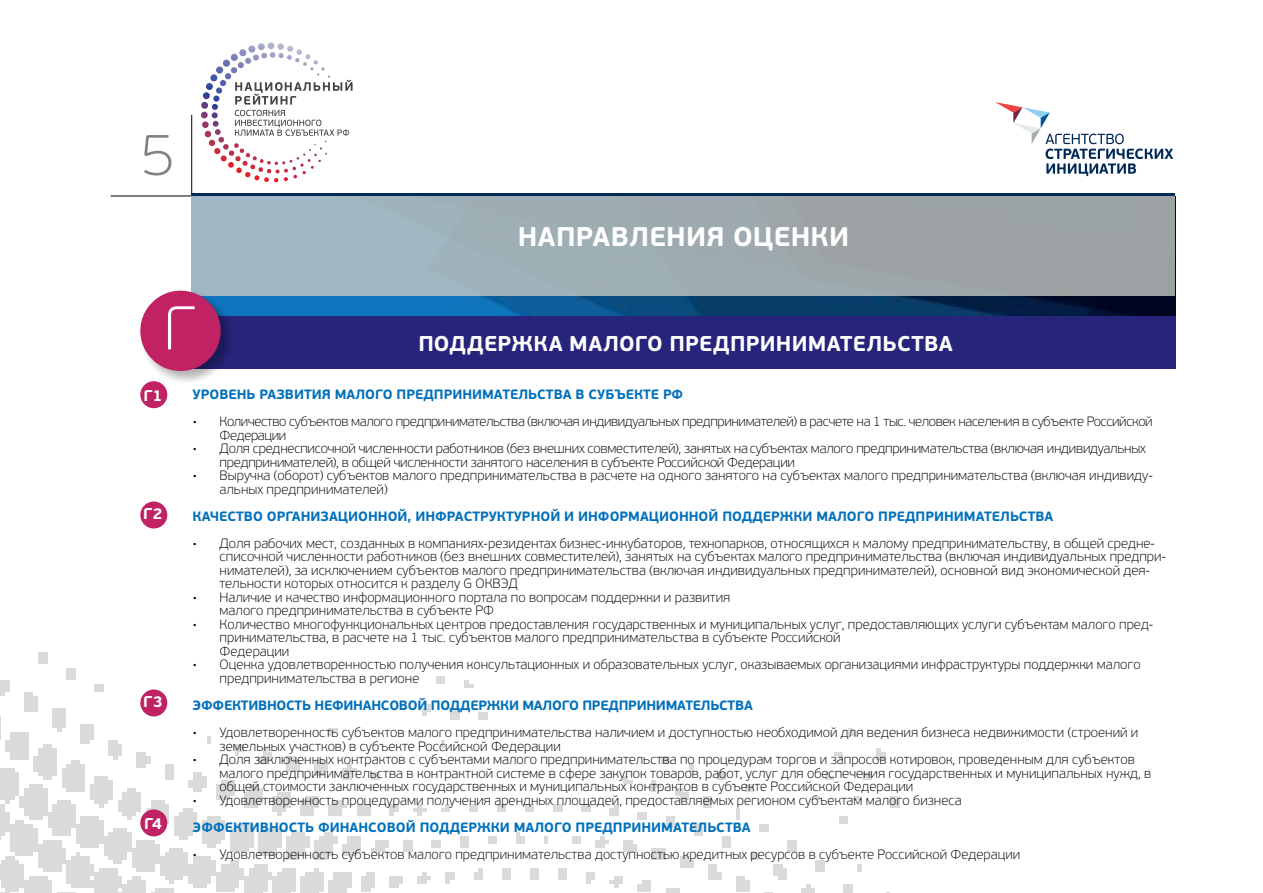
<style>
.page{position:relative;width:1263px;height:893px;background:#fff}
.page>*{position:absolute;margin:0;border:0;box-sizing:border-box;transform-origin:0 0}
.t1{font:100 61.5px "PF Beau Sans Pro";color:#fff}
.t2{font:100 58.8px "PF Beau Sans Pro";color:#808285}
.t3{font:700 27px "PF Beau Sans Pro";letter-spacing:.01em;color:#fff}
.t4{font:700 21.45px "PF Beau Sans Pro";letter-spacing:.01em;color:#fff}
.t5{font:700 15.75px "PF Beau Sans Pro";color:#fff}
.t6{font:100 13.5px/13.5px "PF Beau Sans Pro";color:#000}
.t7{font:100 13.5px/13.5px "PF Beau Sans Pro";letter-spacing:-.02em;color:#000}
.t8{font:700 13.5px "PF Beau Sans Pro";color:#0070bb}
.t9{font:100 13.5px/13.5px "PF Beau Sans Pro";letter-spacing:-.03em;color:#000}
.t10{font:700 13.5px "PF Beau Sans Pro";letter-spacing:-.02em;color:#0070bb}
</style>
<div class="page">
<hr style="left:111px;top:196px;width:160px;height:1px;background:#000">
<hr style="left:191px;top:115px;width:1px;height:81px;background:#000">
<hr style="left:192px;top:193px;width:983px;height:3px;background:#002b58">
<svg style="left:995px;top:102px;width:178px;height:74px"></svg>
<img style="left:0;top:652px;width:900px;height:241px">
<svg style="left:201px;top:43px;width:152px;height:139px"></svg>
<img style="left:235px;top:296px;width:940px;height:20px">
<div style="left:191px;top:196px;width:984px;height:100px;background:linear-gradient(to right,#9fbac6,#9c9e9d)"></div>
<div style="left:191px;top:316px;width:985px;height:53px;background:#26247b"></div>
<div style="left:138px;top:289px;width:97px;height:96px;background:#000;opacity:.3"></div>
<div style="left:140px;top:291px;width:81px;height:80px;background:#c12263;border-radius:50%"></div>
<div style="left:140px;top:381px;width:27px;height:27px;background:#c12263;border-radius:50%"></div>
<div style="left:140px;top:501px;width:27px;height:27px;background:#c12263;border-radius:50%"></div>
<div style="left:140px;top:689px;width:27px;height:27px;background:#c12263;border-radius:50%"></div>
<div style="left:140px;top:809px;width:27px;height:27px;background:#c12263;border-radius:50%"></div>
<h2 class="t2" style="left:141px;top:123px;width:35px">5</h2>
<h1 class="t1" style="left:163px;top:295px;width:33px">Г</h1>
<h3 class="t3" style="left:518px;top:220px;width:333px">НАПРАВЛЕНИЯ ОЦЕНКИ</h3>
<h3 class="t4" style="left:418px;top:330px;width:536px">ПОДДЕРЖКА МАЛОГО ПРЕДПРИНИМАТЕЛЬСТВА</h3>
<p class="t5" style="left:143px;top:386px;width:21px">Г1</p>
<p class="t5" style="left:143px;top:504px;width:21px">Г2</p>
<p class="t5" style="left:143px;top:692px;width:21px">Г3</p>
<p class="t5" style="left:144px;top:814px;width:20px">Г4</p>
<p class="t8" style="left:193px;top:387px;width:492px">УРОВЕНЬ РАЗВИТИЯ МАЛОГО ПРЕДПРИНИМАТЕЛЬСТВА В СУБЪЕКТЕ РФ</p>
<p class="t9" style="left:220px;top:415px;width:934px;text-indent:-27px">• Количество субъектов малого предпринимательства (включая индивидуальных предпринимателей) в расчете на 1 тыс. человек населения в субъекте Российской<br>Федерации</p>
<p class="t7" style="left:220px;top:442px;width:928px;text-indent:-27px">• Доля среднесписочной численности работников (без внешних совместителей), занятых на субъектах малого предпринимательства (включая индивидуальных предпринимателей), в общей численности занятого населения в субъекте Российской Федерации</p>
<p class="t6" style="left:220px;top:469px;width:935px;text-indent:-27px">• Выручка (оборот) субъектов малого предпринимательства в расчете на одного занятого на субъектах малого предпринимательства (включая индивиду&shy;альных предпринимателей)</p>
<p class="t8" style="left:193px;top:508px;width:862px">КАЧЕСТВО ОРГАНИЗАЦИОННОЙ, ИНФРАСТРУКТУРНОЙ И ИНФОРМАЦИОННОЙ ПОДДЕРЖКИ МАЛОГО ПРЕДПРИНИМАТЕЛЬСТВА</p>
<p class="t6" style="left:220px;top:537px;width:948px;text-indent:-27px">• Доля рабочих мест, созданных в компаниях-резидентах бизнес-инкубаторов, технопарков, относящихся к малому предпринимательству, в общей средне&shy;списочной численности работников (без внешних совместителей), занятых на субъектах малого предпринимательства (включая индивидуальных предпри&shy;нимателей), за исключением субъектов малого предпринимательства (включая индивидуальных предпринимателей), основной вид экономической дея&shy;тельности которых относится к разделу G ОКВЭД</p>
<p class="t6" style="left:220px;top:591px;width:512px;text-indent:-27px">• Наличие и качество информационного портала по вопросам поддержки и развития малого предпринимательства в субъекте РФ</p>
<p class="t6" style="left:220px;top:618px;width:935px;text-indent:-27px">• Количество многофункциональных центров предоставления государственных и муниципальных услуг, предоставляющих услуги субъектам малого пред&shy;принимательства, в расчете на 1 тыс. субъектов малого предпринимательства в субъекте Российской<br>Федерации</p>
<p class="t6" style="left:220px;top:658px;width:922px;text-indent:-27px">• Оценка удовлетворенностью получения консультационных и образовательных услуг, оказываемых организациями инфраструктуры поддержки малого предпринимательства в регионе</p>
<p class="t10" style="left:193px;top:697px;width:562px">ЭФФЕКТИВНОСТЬ НЕФИНАНСОВОЙ ПОДДЕРЖКИ МАЛОГО ПРЕДПРИНИМАТЕЛЬСТВА</p>
<p class="t6" style="left:220px;top:726px;width:920px;text-indent:-27px">• Удовлетворенность субъектов малого предпринимательства наличием и доступностью необходимой для ведения бизнеса недвижимости (строений и земельных участков) в субъекте Российской Федерации</p>
<p class="t6" style="left:220px;top:753px;width:933px;text-indent:-27px">• Доля заключенных контрактов с субъектами малого предпринимательства по процедурам торгов и запросов котировок, проведенным для субъектов малого предпринимательства в контрактной системе в сфере закупок товаров, работ, услуг для обеспечения государственных и муниципальных нужд, в общей стоимости заключенных государственных и муниципальных контрактов в субъекте Российской Федерации</p>
<p class="t6" style="left:193px;top:793px;width:770px">• Удовлетворенность процедурами получения арендных площадей, предоставляемых регионом субъектам малого бизнеса</p>
<p class="t8" style="left:193px;top:819px;width:560px">ЭФФЕКТИВНОСТЬ ФИНАНСОВОЙ ПОДДЕРЖКИ МАЛОГО ПРЕДПРИНИМАТЕЛЬСТВА</p>
<p class="t6" style="left:193px;top:847px;width:829px">• Удовлетворенность субъектов малого предпринимательства доступностью кредитных ресурсов в субъекте Российской Федерации</p>
</div>
